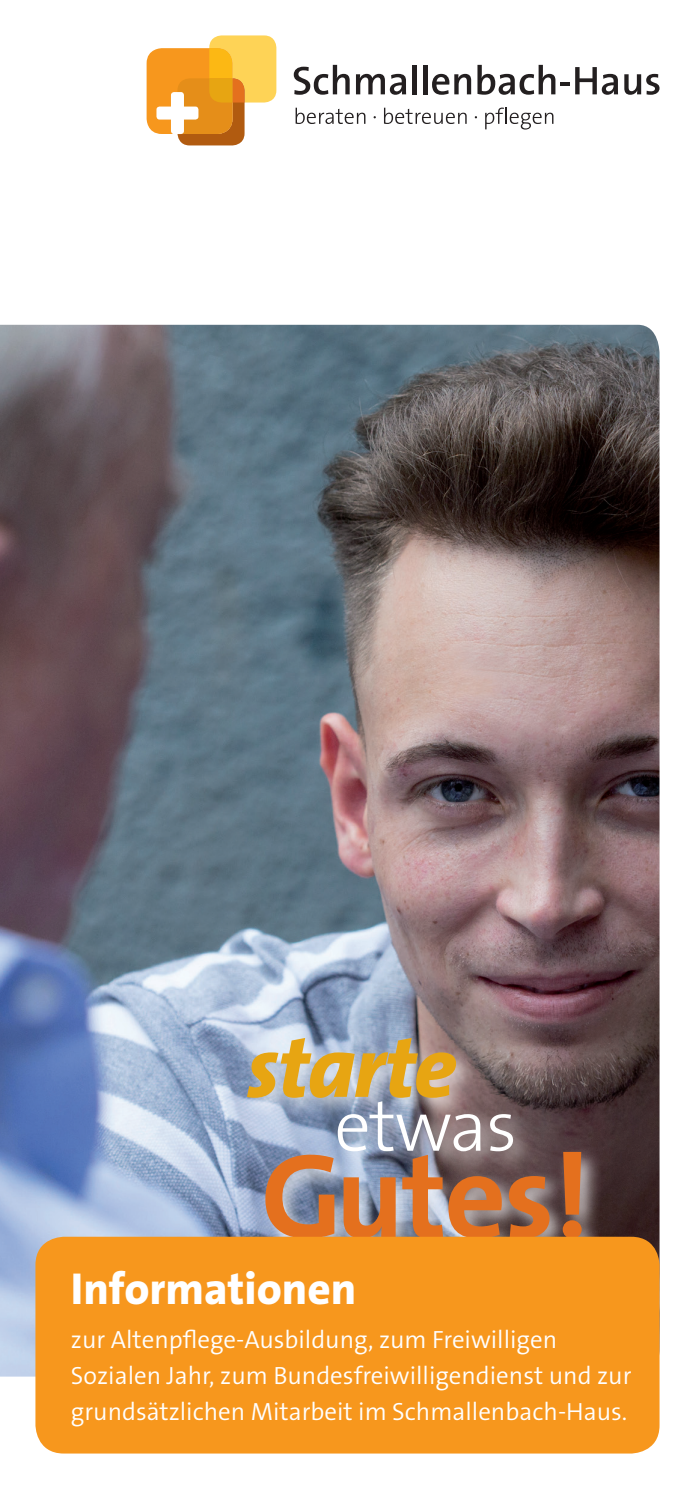
<style>
.page{position:relative;width:695px;height:1489px;background:#fff}
.page>*{position:absolute;margin:0;border:0;box-sizing:border-box;transform-origin:0 0}
.t1{font:700 120.5px "The Sans Os F";letter-spacing:-.02em;color:#e4701e}
.t2{font:italic 800 87.25px "The Sans Os F";letter-spacing:-.02em;color:#e7a512}
.t3{font:300 72.5px "The Sans Os F";letter-spacing:-.02em;color:#fff}
.t4{font:800 45px "The Sans Os F";color:#fff}
.t5{font:300 25px/36.2px "The Sans Os F";color:#fff}
</style>
<div class="page">
<img style="left:0;top:325px;width:659px;height:1051px">
<svg style="left:294px;top:65px;width:55px;height:30px"></svg>
<svg style="left:356px;top:74px;width:50px;height:21px"></svg>
<hr style="left:412px;top:65px;width:4px;height:29px;background:#231f20">
<hr style="left:423px;top:65px;width:4px;height:29px;background:#231f20">
<svg style="left:432px;top:74px;width:39px;height:21px"></svg>
<svg style="left:477px;top:65px;width:78px;height:30px"></svg>
<hr style="left:560px;top:82px;width:10px;height:4px;background:#231f20">
<svg style="left:575px;top:67px;width:43px;height:28px"></svg>
<svg style="left:624px;top:74px;width:35px;height:21px"></svg>
<div style="left:146px;top:48px;width:86px;height:86px;background:#f7971d;border-radius:15px"></div>
<div style="left:156px;top:107px;width:42px;height:12px;background:#fff;border-radius:3px"></div>
<div style="left:171px;top:92px;width:13px;height:42px;background:#fff;border-radius:3px"></div>
<svg style="left:177px;top:35px;width:99px;height:110px"></svg>
<svg style="left:295px;top:108px;width:70px;height:16px"></svg>
<svg style="left:384px;top:108px;width:82px;height:16px"></svg>
<svg style="left:485px;top:108px;width:68px;height:21px"></svg>
<div style="left:240px;top:1031px;width:364px;height:230px;background:#fff;opacity:.75"></div>
<div style="left:35px;top:1236px;width:624px;height:217px;background:#f7971d;border-radius:28px"></div>
<h2 class="t2" style="left:246px;top:1010px;width:212px">starte</h2>
<h3 class="t3" style="left:334px;top:1079px;width:184px">etwas</h3>
<h1 class="t1" style="left:261px;top:1119px;width:331px">Gutes!</h1>
<h3 class="t4" style="left:71px;top:1259px;width:287px">Informationen</h3>
<p class="t5" style="left:71px;top:1321px;width:562px">zur Altenpflege-Ausbildung, zum Freiwilligen<br>Sozialen Jahr, zum Bundesfreiwilligendienst und zur grundsätzlichen Mitarbeit im Schmallenbach-Haus.</p>
</div>
